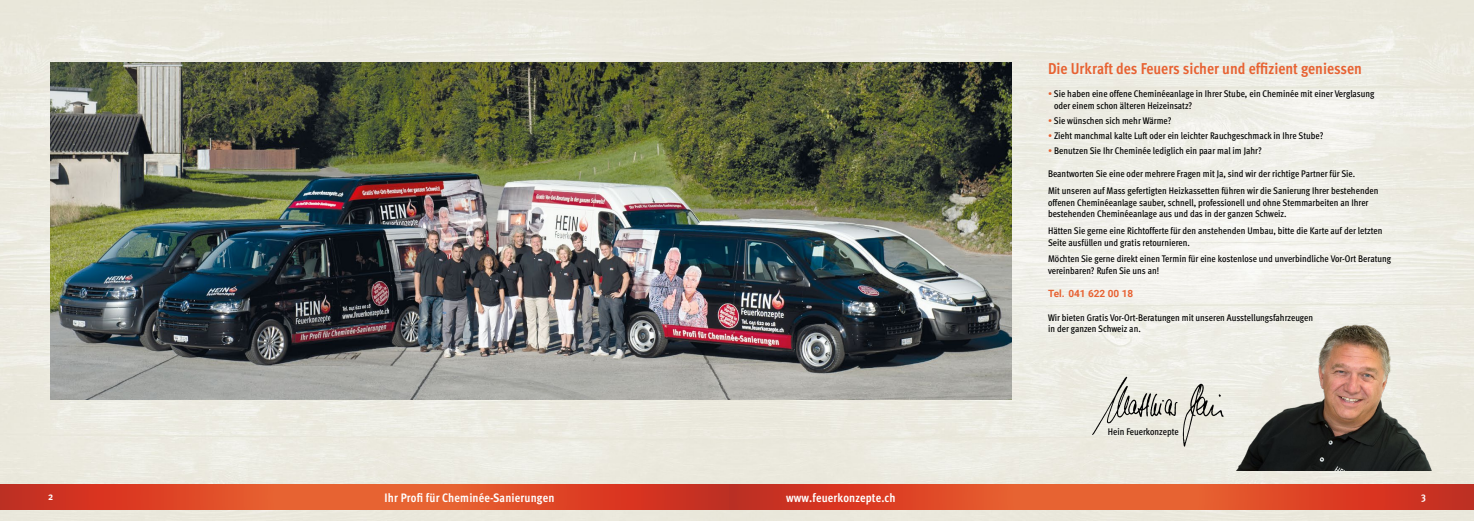
<style>
.page{position:relative;width:1474px;height:521px;background:#fff}
.page>*{position:absolute;margin:0;border:0;box-sizing:border-box;transform-origin:0 0}
.t1{font:700 15.75px "Meta Cond";color:#e76232}
.t2{font:700 12.25px "Meta Cond";letter-spacing:.015em;color:#fff}
.t3{font:700 10.5px "Meta Cond";color:#fff}
.t4{font:700 9.97px "Roboto";color:#e76232}
.t5{font:500 9.62px/11.5px "Meta Cond";color:#000}
.s1{color:#e76232}
</style>
<div class="page">
<img style="left:737px;top:0;width:736px;height:521px">
<div style="left:0;top:0;width:737px;height:521px;background:#ebeadf"></div>
<svg style="left:0;top:484px;width:729px;height:25px;background:#db4928"></svg>
<svg style="left:729px;top:484px;width:744px;height:25px;background:#db4828"></svg>
<img style="left:51px;top:62px;width:960px;height:337px">
<img style="left:1226px;top:313px;width:236px;height:157px">
<img style="left:1091px;top:376px;width:133px;height:71px">
<h1 class="t1" style="left:1048px;top:60px;width:315px">Die Urkraft des Feuers sicher und effizient geniessen</h1>
<p class="t5" style="left:1054px;top:88px;width:322px;text-indent:-6px"><span class="s1">•</span> Sie haben eine offene Cheminéeanlage in Ihrer Stube, ein Cheminée mit einer Verglasung oder einem schon älteren Heizeinsatz?</p>
<p class="t5" style="left:1048px;top:115px;width:125px"><span class="s1">•</span> Sie wünschen sich mehr Wärme?</p>
<p class="t5" style="left:1048px;top:130px;width:277px"><span class="s1">•</span> Zieht manchmal kalte Luft oder ein leichter Rauchgeschmack in Ihre Stube?</p>
<p class="t5" style="left:1048px;top:145px;width:215px"><span class="s1">•</span> Benutzen Sie Ihr Cheminée lediglich ein paar mal im Jahr?</p>
<p class="t5" style="left:1048px;top:165px;width:332px;line-height:16.8px">Beantworten Sie eine oder mehrere Fragen mit Ja, sind wir der richtige Partner für Sie.<br>Mit unseren auf Mass gefertigten Heizkassetten führen wir die Sanierung Ihrer bestehenden</p>
<p class="t5" style="left:1048px;top:196px;width:322px">offenen Cheminéeanlage sauber, schnell, professionell und ohne Stemmarbeiten an Ihrer bestehenden Cheminéeanlage aus und das in der ganzen Schweiz.</p>
<p class="t5" style="left:1048px;top:225px;width:336px">Hätten Sie gerne eine Richtofferte für den anstehenden Umbau, bitte die Karte auf der letzten<br>Seite ausfüllen und gratis retournieren.</p>
<p class="t5" style="left:1048px;top:253px;width:344px">Möchten Sie gerne direkt einen Termin für eine kostenlose und unverbindliche Vor-Ort Beratung vereinbaren? Rufen Sie uns an!</p>
<p class="t4" style="left:1048px;top:287px;width:87px">Tel. 041 622 00 18</p>
<p class="t5" style="left:1048px;top:311px;width:266px">Wir bieten Gratis Vor-Ort-Beratungen mit unseren Ausstellungsfahrzeugen in der ganzen Schweiz an.</p>
<p class="t5" style="left:1107px;top:426px;width:72px">Hein Feuerkonzepte</p>
<p class="t3" style="left:48px;top:490px;width:7px">2</p>
<p class="t2" style="left:384px;top:491px;width:171px">Ihr Profi für Cheminée-Sanierungen</p>
<p class="t2" style="left:786px;top:490px;width:111px">www.feuerkonzepte.ch</p>
<p class="t3" style="left:1420px;top:490px;width:6px">3</p>
</div>
